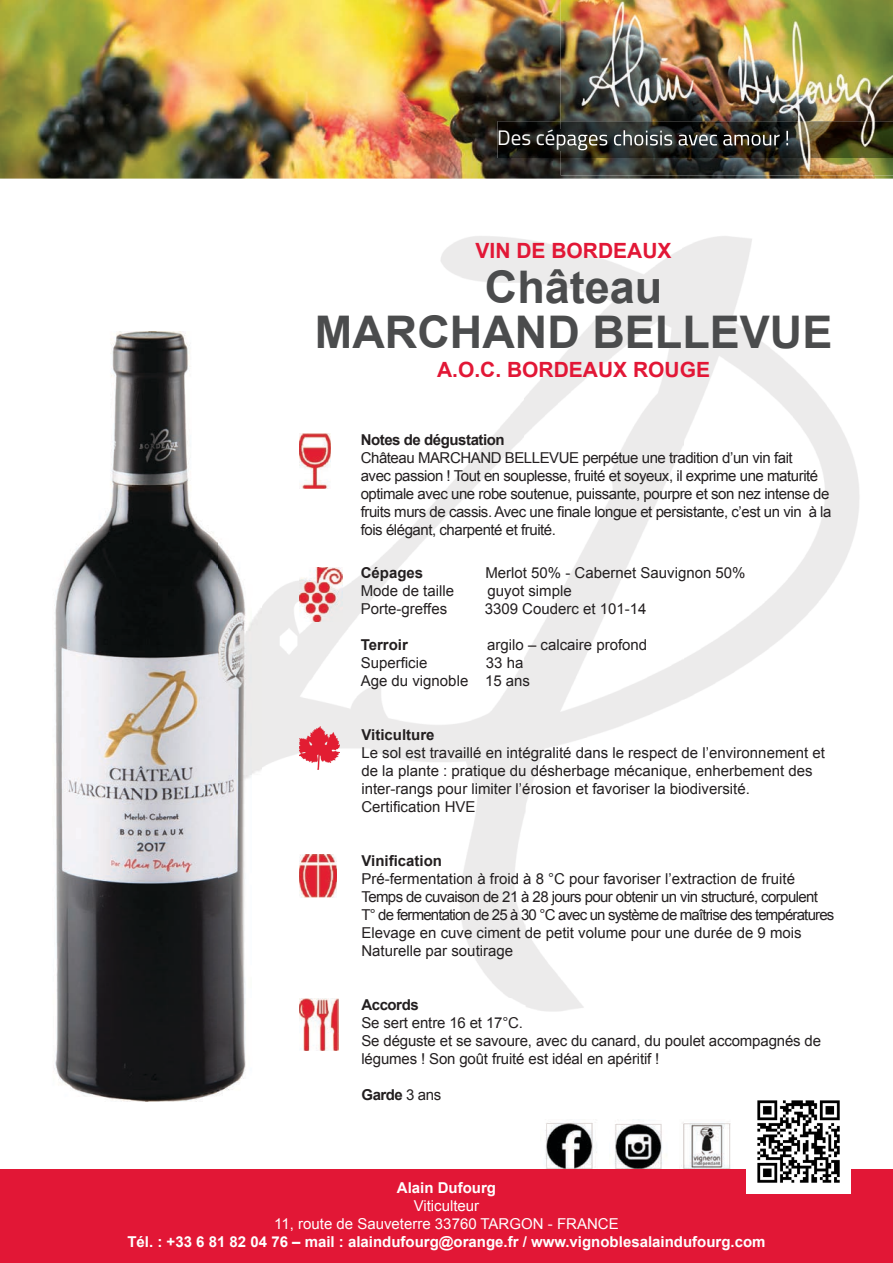
<style>
.page{position:relative;width:893px;height:1263px;background:#fff}
.page>*{position:absolute;margin:0;border:0;box-sizing:border-box;transform-origin:0 0}
.t1{font:700 45px/45px "Arial";color:#4b4c4d;text-align:center}
.t2{font:700 21px "Arial";color:#e21736}
.t3{font:15px/18px "Arial";letter-spacing:-.01em;color:#231f20}
.t4{font:15px/18px "Arial";letter-spacing:-.03em;color:#231f20}
.t5{font:700 15px "Arial";color:#fff}
.t6{font:15px/18px "Arial";color:#fff;text-align:center}
.t7{font:700 15px "Arial";letter-spacing:-.01em;color:#231f20}
.t8{font:700 15px "Arial";letter-spacing:-.03em;color:#231f20}
.s1{font-weight:400}
</style>
<div class="page">
<img style="left:261px;top:398px;width:264px;height:600px">
<div style="left:0;top:1169px;width:893px;height:94px;background:#e21736"></div>
<img style="left:54px;top:332px;width:207px;height:769px">
<img style="left:0;top:0;width:893px;height:179px">
<img style="left:497px;top:121px;width:64px;height:37px">
<img style="left:499px;top:130px;width:62px;height:20px">
<img style="left:561px;top:0;width:332px;height:175px">
<img style="left:561px;top:130px;width:227px;height:20px">
<img style="left:746px;top:1100px;width:104px;height:94px">
<img style="left:299px;top:434px;width:32px;height:54px">
<img style="left:299px;top:999px;width:39px;height:52px">
<img style="left:299px;top:567px;width:43px;height:55px">
<img style="left:299px;top:855px;width:38px;height:42px">
<img style="left:299px;top:726px;width:41px;height:43px">
<img style="left:540px;top:1119px;width:58px;height:50px">
<img style="left:610px;top:1119px;width:58px;height:50px">
<img style="left:679px;top:1119px;width:52px;height:50px">
<h2 class="t2" style="left:476px;top:237px;width:198px">VIN DE BORDEAUX</h2>
<h1 class="t1" style="left:315px;top:266px;width:519px">Château<br>MARCHAND BELLEVUE</h1>
<h2 class="t2" style="left:437px;top:355px;width:275px">A.O.C. BORDEAUX ROUGE</h2>
<p class="t8" style="left:361px;top:429px;width:145px">Notes de dégustation</p>
<p class="t4" style="left:361px;top:449px;width:472px">Château MARCHAND BELLEVUE perpétue une tradition d’un vin fait<br>avec passion ! Tout en souplesse, fruité et soyeux, il exprime une maturité optimale avec une robe soutenue, puissante, pourpre et son nez intense de fruits murs de cassis. Avec une finale longue et persistante, c’est un vin à la fois élégant, charpenté et fruité.</p>
<p class="t7" style="left:361px;top:563px;width:64px">Cépages</p>
<p class="t3" style="left:485px;top:564px;width:262px">Merlot 50% - Cabernet Sauvignon 50%</p>
<p class="t3" style="left:361px;top:582px;width:95px">Mode de taille</p>
<p class="t3" style="left:487px;top:582px;width:86px">guyot simple</p>
<p class="t3" style="left:361px;top:600px;width:88px">Porte-greffes</p>
<p class="t3" style="left:485px;top:600px;width:163px">3309 Couderc et 101-14</p>
<p class="t7" style="left:361px;top:635px;width:49px">Terroir</p>
<p class="t3" style="left:487px;top:636px;width:162px">argilo – calcaire profond</p>
<p class="t3" style="left:361px;top:654px;width:68px">Superficie</p>
<p class="t3" style="left:361px;top:654px;width:171px;text-indent:125px">33 ha<br>Age du vignoble 15 ans</p>
<p class="t7" style="left:361px;top:725px;width:75px">Viticulture</p>
<p class="t3" style="left:361px;top:744px;width:465px">Le sol est travaillé en intégralité dans le respect de l’environnement et de la plante : pratique du désherbage mécanique, enherbement des inter-rangs pour limiter l’érosion et favoriser la biodiversité.<br>Certification HVE</p>
<p class="t7" style="left:361px;top:850px;width:82px">Vinification</p>
<p class="t3" style="left:361px;top:870px;width:474px">Pré-fermentation à froid à 8 °C pour favoriser l’extraction de fruité Temps de cuvaison de 21 à 28 jours pour obtenir un vin structuré, corpulent T° de fermentation de 25 à 30 °C avec un système de maîtrise des températures Elevage en cuve ciment de petit volume pour une durée de 9 mois Naturelle par soutirage</p>
<p class="t8" style="left:361px;top:995px;width:59px">Accords</p>
<p class="t3" style="left:361px;top:1014px;width:461px">Se sert entre 16 et 17°C.<br>Se déguste et se savoure, avec du canard, du poulet accompagnés de légumes ! Son goût fruité est idéal en apéritif !</p>
<p class="t7" style="left:361px;top:1085px;width:81px">Garde <span class="s1">3 ans</span></p>
<p class="t5" style="left:397px;top:1178px;width:101px">Alain Dufourg</p>
<p class="t6" style="left:274px;top:1197px;width:346px">Viticulteur<br>11, route de Sauveterre 33760 TARGON - FRANCE</p>
<p class="t5" style="left:127px;top:1232px;width:640px">Tél. : +33 6 81 82 04 76 – mail : alaindufourg@orange.fr / www.vignoblesalaindufourg.com</p>
</div>
